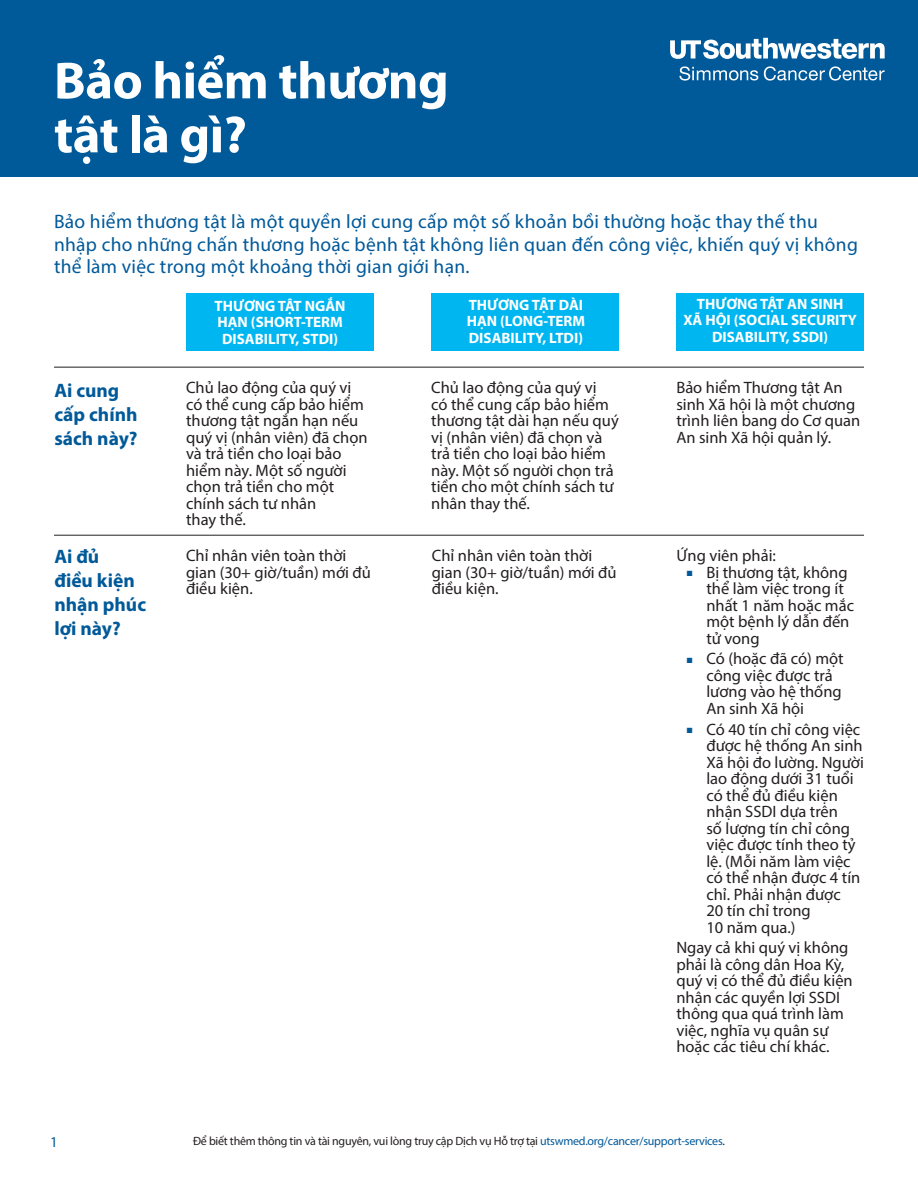
<style>
.page{position:relative;width:918px;height:1188px;background:#fff}
.page>*{position:absolute;margin:0;border:0;box-sizing:border-box;transform-origin:0 0}
.t1{font:700 52.5px/54px "Myriad Pro";letter-spacing:-.01em;color:#fff}
.t2{font:19.5px/22.5px "Myriad Pro";letter-spacing:.015em;color:#005999}
.t3{font:700 19.5px/24px "Myriad Pro";color:#005999}
.t4{font:16.5px/16.5px "Myriad Pro";color:#231f20}
.t5{font:700 15px/16.5px "Myriad Pro";color:#fff;text-align:center}
.t6{font:15px "Myriad Pro";color:#005999}
.t7{font:12px "Myriad Pro";letter-spacing:-.02em;color:#231f20}
.s1{color:#005999}
</style>
<div class="page">
<div style="left:0;top:0;width:918px;height:176px;background:#005999"></div>
<div style="left:186px;top:294px;width:188px;height:57px;background:#00b6f0"></div>
<hr style="left:54px;top:535px;width:810px;height:1px;background:#231f20">
<hr style="left:54px;top:367px;width:810px;height:1px;background:#231f20">
<div style="left:431px;top:294px;width:188px;height:57px;background:#00b6f0"></div>
<div style="left:676px;top:294px;width:188px;height:57px;background:#00b6f0"></div>
<svg style="left:670px;top:38px;width:215px;height:21px"></svg>
<svg style="left:679px;top:66px;width:79px;height:15px"></svg>
<svg style="left:764px;top:66px;width:121px;height:15px"></svg>
<p class="t1" style="left:54px;top:52px;width:396px">Bảo hiểm thương tật là gì?</p>
<p class="t2" style="left:54px;top:210px;width:805px">Bảo hiểm thương tật là một quyền lợi cung cấp một số khoản bồi thường hoặc thay thế thu nhập cho những chấn thương hoặc bệnh tật không liên quan đến công việc, khiến quý vị không thể làm việc trong một khoảng thời gian giới hạn.</p>
<p class="t5" style="left:215px;top:297px;width:133px">THƯƠNG TẬT NGẮN<br>HẠN (SHORT-TERM<br>DISABILITY, STDI)</p>
<p class="t5" style="left:467px;top:296px;width:120px;text-align:left">THƯƠNG TẬT DÀI<br>HẠN (LONG-TERM<br>DISABILITY, LTDI)</p>
<p class="t5" style="left:684px;top:295px;width:175px">THƯƠNG TẬT AN SINH<br>XÃ HỘI (SOCIAL SECURITY<br>DISABILITY, SSDI)</p>
<p class="t4" style="left:676px;top:379px;width:185px">Bảo hiểm Thương tật An sinh Xã hội là một chương trình liên bang do Cơ quan<br>An sinh Xã hội quản lý.</p>
<p class="t4" style="left:186px;top:379px;width:183px">Chủ lao động của quý vị có thể cung cấp bảo hiểm thương tật ngắn hạn nếu quý vị (nhân viên) đã chọn và trả tiền cho loại bảo hiểm này. Một số người chọn trả tiền cho một chính sách tư nhân<br>thay thế.</p>
<p class="t4" style="left:431px;top:379px;width:189px">Chủ lao động của quý vị<br>có thể cung cấp bảo hiểm thương tật dài hạn nếu quý vị (nhân viên) đã chọn và trả tiền cho loại bảo hiểm này. Một số người chọn trả tiền cho một chính sách tư nhân thay thế.</p>
<p class="t3" style="left:54px;top:378px;width:85px">Ai cung cấp chính sách này?</p>
<p class="t3" style="left:54px;top:544px;width:93px">Ai đủ<br>điều kiện nhận phúc lợi này?</p>
<p class="t4" style="left:186px;top:547px;width:186px">Chỉ nhân viên toàn thời gian (30+ giờ/tuần) mới đủ điều kiện.</p>
<p class="t4" style="left:432px;top:547px;width:186px">Chỉ nhân viên toàn thời gian (30+ giờ/tuần) mới đủ điều kiện.</p>
<p class="t4" style="left:676px;top:547px;width:101px">Ứng viên phải:</p>
<p class="t4" style="left:706px;top:563px;width:149px;text-indent:-20px"><span class="s1">■</span> Bị thương tật, không thể làm việc trong ít nhất 1 năm hoặc mắc một bệnh lý dẫn đến tử vong</p>
<p class="t4" style="left:706px;top:650px;width:139px;text-indent:-20px"><span class="s1">■</span> Có (hoặc đã có) một công việc được trả lương vào hệ thống<br>An sinh Xã hội</p>
<p class="t4" style="left:706px;top:721px;width:159px;text-indent:-20px"><span class="s1">■</span> Có 40 tín chỉ công việc được hệ thống An sinh<br>Xã hội đo lường. Người lao động dưới 31 tuổi có thể đủ điều kiện nhận SSDI dựa trên<br>số lượng tín chỉ công việc được tính theo tỷ lệ. (Mỗi năm làm việc có thể nhận được 4 tín chỉ. Phải nhận được<br>20 tín chỉ trong<br>10 năm qua.)</p>
<p class="t4" style="left:676px;top:939px;width:178px">Ngay cả khi quý vị không phải là công dân Hoa Kỳ, quý vị có thể đủ điều kiện nhận các quyền lợi SSDI thông qua quá trình làm việc, nghĩa vụ quân sự hoặc các tiêu chí khác.</p>
<p class="t6" style="left:50px;top:1133px;width:9px">1</p>
<p class="t7" style="left:193px;top:1134px;width:533px">Để biết thêm thông tin và tài nguyên, vui lòng truy cập Dịch vụ Hỗ trợ tại <span class="s1">utswmed.org/cancer/support-services</span>.</p>
</div>
